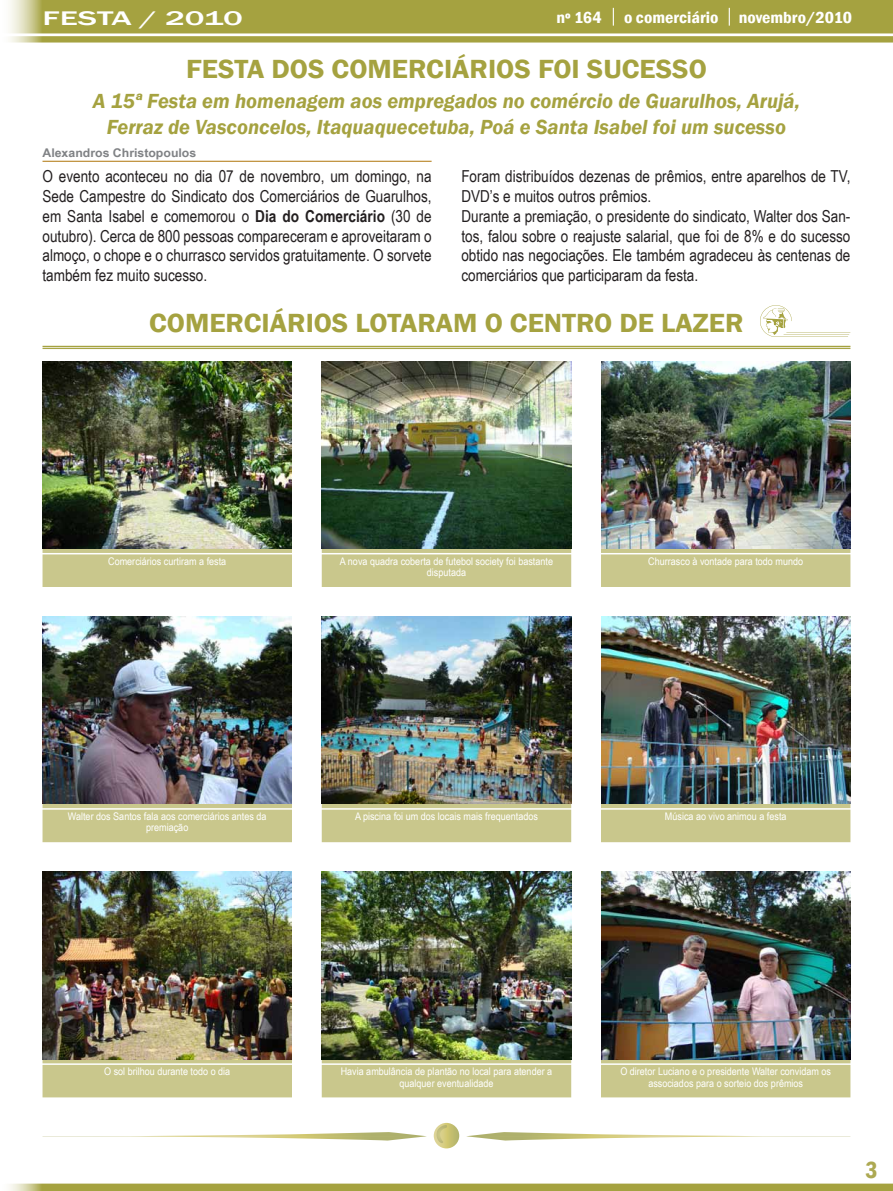
<style>
.page{position:relative;width:893px;height:1191px;background:#fff}
.page>*{position:absolute;margin:0;border:0;box-sizing:border-box;transform-origin:0 0}
.t1{font:600 27px "Franklin Gothic";color:#a5a240;scale:1.05 1}
.t2{font:600 condensed 24px "Franklin Gothic";color:#ada952}
.t3{font:italic 600 21px/25.5px "Franklin Gothic";color:#a5a240;text-align:center}
.t4{font:500 20.25px "Franklin Gothic";color:#fff;scale:1.67 1}
.t5{font:16.5px/19.8px "Arial Narrow";color:#231f20;text-align:justify}
.t6{font:600 condensed 16.5px "Franklin Gothic";color:#fff;scale:1.1 1}
.t7{font:700 12px "Arial Narrow";color:#808285;scale:1.25 1}
.t8{font:10.5px/11.2px "Arial Narrow";color:#fff;text-align:center;scale:1.05 1}
.s1{font-weight:700}
</style>
<div class="page">
<svg style="left:9px;top:1183px;width:884px;height:8px;background:#adaa52"></svg>
<svg style="left:10px;top:0;width:883px;height:43px;background:#adaa51"></svg>
<hr style="left:43px;top:161px;width:389px;height:1px;background:#af750b">
<svg style="left:760px;top:305px;width:90px;height:32px"></svg>
<hr style="left:43px;top:346px;width:807px;height:1px;background:#a5a240">
<hr style="left:43px;top:348px;width:807px;height:1px;background:#a5a240">
<div style="left:43px;top:549px;width:249px;height:38px;background:#c9c78c"></div>
<div style="left:322px;top:549px;width:249px;height:38px;background:#c9c78c"></div>
<div style="left:601px;top:549px;width:249px;height:38px;background:#c9c78c"></div>
<div style="left:43px;top:804px;width:249px;height:38px;background:#c9c78c"></div>
<div style="left:322px;top:804px;width:249px;height:38px;background:#c9c78c"></div>
<div style="left:601px;top:804px;width:249px;height:38px;background:#c9c78c"></div>
<svg style="left:43px;top:1059px;width:249px;height:38px;background:#c9c78f"></svg>
<svg style="left:322px;top:1059px;width:249px;height:38px;background:#c7c68e"></svg>
<svg style="left:601px;top:1059px;width:249px;height:38px;background:#c7c58e"></svg>
<img style="left:43px;top:361px;width:249px;height:188px">
<img style="left:322px;top:361px;width:249px;height:188px">
<img style="left:43px;top:617px;width:249px;height:187px">
<img style="left:322px;top:617px;width:249px;height:187px">
<img style="left:43px;top:872px;width:249px;height:187px">
<img style="left:322px;top:872px;width:249px;height:187px">
<img style="left:601px;top:361px;width:249px;height:188px">
<img style="left:601px;top:617px;width:249px;height:187px">
<img style="left:601px;top:872px;width:249px;height:187px">
<svg style="left:434px;top:1122px;width:25px;height:26px"></svg>
<svg style="left:437px;top:1125px;width:10px;height:18px"></svg>
<svg style="left:43px;top:1132px;width:384px;height:8px"></svg>
<svg style="left:466px;top:1132px;width:384px;height:8px"></svg>
<p class="t4" style="left:43px;top:5px;width:122px">FESTA / 2010</p>
<p class="t6" style="left:556px;top:7px;width:43px">nº 164</p>
<p class="t6" style="left:624px;top:7px;width:208px">o comerciário novembro/2010</p>
<h1 class="t1" style="left:186px;top:53px;width:31px">FESTA</h1>
<h1 class="t1" style="left:271px;top:53px;width:17px">DOS</h1>
<h1 class="t1" style="left:332px;top:53px;width:34px">COMERCIÁRIOS</h1>
<h1 class="t1" style="left:538px;top:53px;width:14px">FOI</h1>
<h1 class="t1" style="left:587px;top:53px;width:18px">SUCESSO</h1>
<p class="t3" style="left:93px;top:88px;width:709px">A 15ª Festa em homenagem aos empregados no comércio de Guarulhos, Arujá,<br>Ferraz de Vasconcelos, Itaquaquecetuba, Poá e Santa Isabel foi um sucesso</p>
<p class="t7" style="left:43px;top:144px;width:125px">Alexandros Christopoulos</p>
<p class="t5" style="left:43px;top:166px;width:391px">O evento aconteceu no dia 07 de novembro, um domingo, na Sede Campestre do Sindicato dos Comerciários de Guarulhos, em Santa Isabel e comemorou o <span class="s1">Dia do Comerciário</span> (30 de outubro). Cerca de 800 pessoas compareceram e aproveitaram o almoço, o chope e o churrasco servidos gratuitamente. O sorvete também fez muito sucesso.</p>
<p class="t5" style="left:461px;top:166px;width:391px;text-align:left">Foram distribuídos dezenas de prêmios, entre aparelhos de TV, DVD’s e muitos outros prêmios.<br>Durante a premiação, o presidente do sindicato, Walter dos San&shy;tos, falou sobre o reajuste salarial, que foi de 8% e do sucesso obtido nas negociações. Ele também agradeceu às centenas de comerciários que participaram da festa.</p>
<h1 class="t1" style="left:149px;top:306px;width:568px">COMERCIÁRIOS LOTARAM O CENTRO DE LAZER</h1>
<p class="t8" style="left:108px;top:555px;width:114px">Comerciários curtiram a festa</p>
<p class="t8" style="left:340px;top:555px;width:204px">A nova quadra coberta de futebol society foi bastante disputada</p>
<p class="t8" style="left:648px;top:555px;width:149px">Churrasco à vontade para todo mundo</p>
<p class="t8" style="left:68px;top:810px;width:191px">Walter dos Santos fala aos comerciários antes da premiação</p>
<p class="t8" style="left:355px;top:810px;width:176px">A piscina foi um dos locais mais frequentados</p>
<p class="t8" style="left:665px;top:810px;width:117px">Música ao vivo animou a festa</p>
<p class="t8" style="left:104px;top:1065px;width:122px">O sol brilhou durante todo o dia</p>
<p class="t8" style="left:341px;top:1065px;width:203px">Havia ambulância de plantão no local para atender a qualquer eventualidade</p>
<p class="t8" style="left:620px;top:1065px;width:202px">O diretor Luciano e o presidente Walter convidam os associados para o sorteio dos prêmios</p>
<h2 class="t2" style="left:866px;top:1153px;width:14px">3</h2>
</div>
